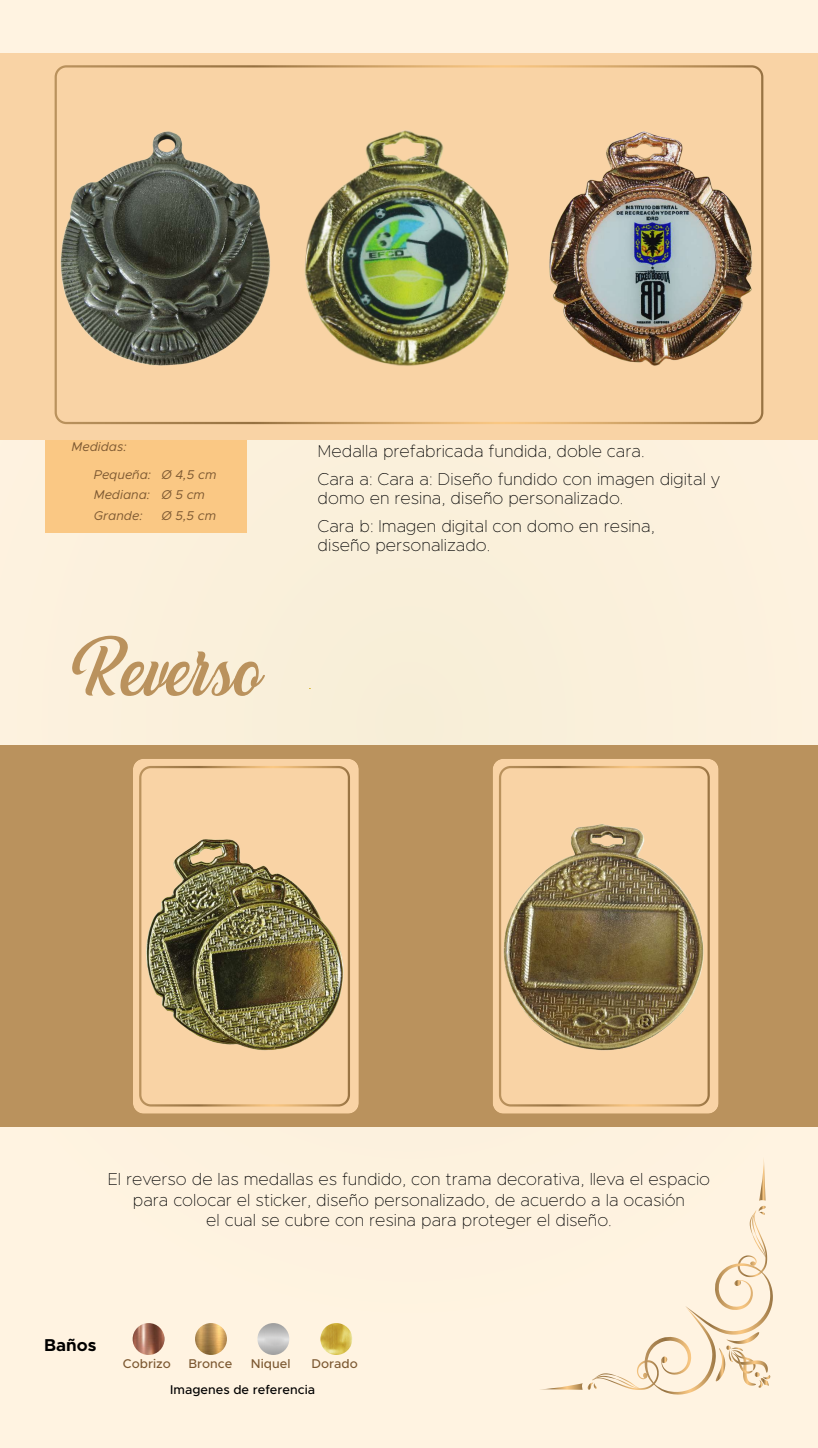
<style>
.page{position:relative;width:818px;height:1448px;background:#fff}
.page>*{position:absolute;margin:0;border:0;box-sizing:border-box;transform-origin:0 0}
.t1{font:71.25px "White Smith";color:#ba925d}
.t2{font:100 17.25px/20.7px "Metropolis";color:#000}
.t3{font:700 17.25px "Metropolis";color:#000}
.t4{font:italic 12.75px/27.4px "Metropolis";color:#7c5831}
.t5{font:500 12.75px "Metropolis";color:#7c5831}
.t6{font:500 12.75px "Metropolis";color:#000}
</style>
<div class="page">
<div style="left:0;top:0;width:818px;height:1447px;background:#fdf2df"></div>
<div style="left:45px;top:431px;width:202px;height:101px;background:#fac884"></div>
<div style="left:0;top:745px;width:818px;height:382px;background:#ba925d"></div>
<div style="left:0;top:53px;width:818px;height:387px;background:#f9d3a5"></div>
<svg style="left:546px;top:1382px;width:50px;height:7px"></svg>
<svg style="left:637px;top:1159px;width:133px;height:233px"></svg>
<div style="left:133px;top:759px;width:226px;height:354px;background:#f9d3a5"></div>
<img style="left:133px;top:787px;width:226px;height:298px">
<img style="left:304px;top:130px;width:205px;height:236px">
<img style="left:549px;top:75px;width:215px;height:316px">
<img style="left:54px;top:84px;width:216px;height:320px">
<div style="left:493px;top:759px;width:225px;height:354px;background:#f9d3a5"></div>
<img style="left:493px;top:787px;width:225px;height:298px">
<div style="left:55px;top:65px;width:708px;height:359px;border:2px solid #fff;border-radius:11px"></div>
<div style="left:139px;top:766px;width:211px;height:340px;border:2px solid #fff;border-radius:11px"></div>
<div style="left:499px;top:766px;width:210px;height:340px;border:2px solid #fff;border-radius:11px"></div>
<img style="left:133px;top:1323px;width:31px;height:32px;border-radius:16px">
<img style="left:257px;top:1323px;width:32px;height:32px;border-radius:16px">
<img style="left:195px;top:1323px;width:32px;height:32px;border-radius:16px">
<img style="left:320px;top:1323px;width:32px;height:32px;border-radius:16px">
<p class="t4" style="left:94px;top:433px;width:59px;text-indent:-22px">Medidas:<br>Pequeña:</p>
<p class="t4" style="left:94px;top:502px;width:50px">Grande:</p>
<p class="t4" style="left:161px;top:461px;width:57px">Ø 4,5 cm</p>
<p class="t4" style="left:94px;top:481px;width:113px">Mediana: Ø 5 cm</p>
<p class="t4" style="left:161px;top:502px;width:56px">Ø 5,5 cm</p>
<h1 class="t1" style="left:72px;top:628px;width:192px">Reverso</h1>
<p class="t2" style="left:317px;top:436px;width:404px;line-height:28.5px">Medalla prefabricada fundida, doble cara.<br>Cara a: Cara a: Diseño fundido con imagen digital y</p>
<p class="t2" style="left:317px;top:483px;width:339px;line-height:28.5px">domo en resina, diseño personalizado.<br>Cara b: Imagen digital con domo en resina,</p>
<p class="t2" style="left:317px;top:535px;width:174px">diseño personalizado.</p>
<p class="t2" style="left:108px;top:1168px;width:604px;text-align:center">El reverso de las medallas es fundido, con trama decorativa, lleva el espacio para colocar el sticker, diseño personalizado, de acuerdo a la ocasión<br>el cual se cubre con resina para proteger el diseño.</p>
<p class="t3" style="left:44px;top:1334px;width:54px">Baños</p>
<p class="t5" style="left:123px;top:1355px;width:49px">Cobrizo</p>
<p class="t5" style="left:188px;top:1355px;width:45px">Bronce</p>
<p class="t5" style="left:251px;top:1355px;width:41px">Niquel</p>
<p class="t5" style="left:311px;top:1355px;width:48px">Dorado</p>
<p class="t6" style="left:170px;top:1381px;width:146px">Imagenes de referencia</p>
</div>
